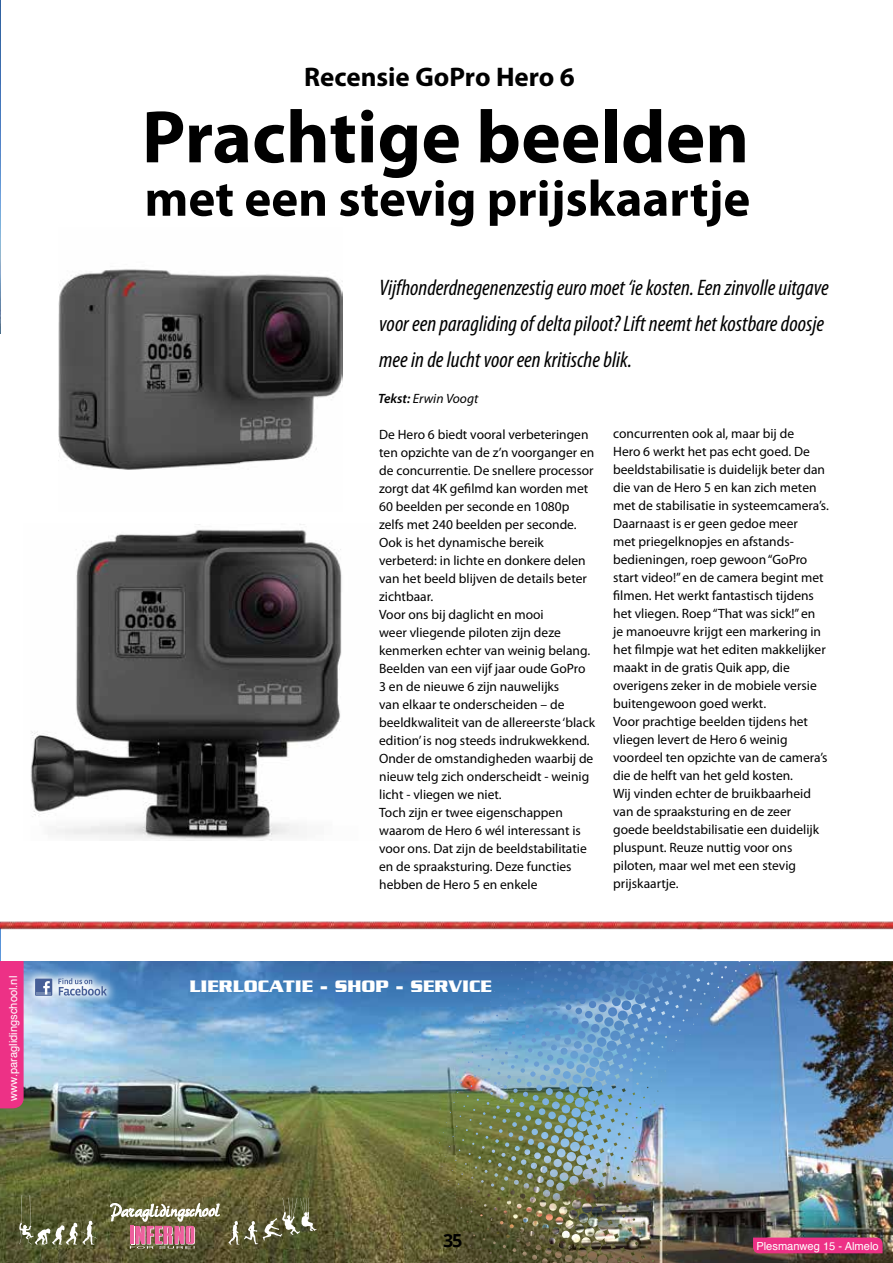
<style>
.page{position:relative;width:893px;height:1263px;background:#fff}
.page>*{position:absolute;margin:0;border:0;box-sizing:border-box;transform-origin:0 0}
.t1{font:700 75px "Myriad Pro";color:#000}
.t2{font:700 51px "Myriad Pro";color:#000}
.t3{font:700 27px "Myriad Pro";color:#000}
.t4{font:italic condensed 22.5px/36px "Myriad Pro";color:#000}
.t5{font:700 18px "Serpentine Std";color:#fff}
.t6{font:700 18px "Open Sans";color:#000}
.t7{font:13.5px/18px "Myriad Pro";color:#000}
.t8{font:italic 13.5px "Myriad Pro";color:#000}
.t9{font:11.1px "Helvetica";color:#fff}
.s1{font-weight:600}
</style>
<div class="page">
<img style="left:30px;top:524px;width:312px;height:316px">
<img style="left:0;top:923px;width:1px;height:340px">
<img style="left:0;top:0;width:1px;height:333px">
<img style="left:58px;top:269px;width:284px;height:201px">
<img style="left:0;top:961px;width:893px;height:302px">
<svg style="left:110px;top:1203px;width:110px;height:46px;background:#937a69"></svg>
<svg style="left:19px;top:1195px;width:78px;height:49px;background:#6d6f4a"></svg>
<svg style="left:228px;top:1198px;width:89px;height:46px;background:#6f6e4c"></svg>
<img style="left:599px;top:961px;width:141px;height:108px">
<svg style="left:753px;top:1237px;width:130px;height:16px;background:#e63383"></svg>
<svg style="left:24px;top:967px;width:93px;height:40px;background:#87afd7"></svg>
<svg style="left:58px;top:978px;width:49px;height:17px"></svg>
<svg style="left:35px;top:978px;width:17px;height:18px"></svg>
<svg style="left:36px;top:981px;width:15px;height:13px"></svg>
<div style="left:0;top:961px;width:24px;height:147px;background:#ed3186"></div>
<svg style="left:890px;top:961px;width:3px;height:8px"></svg>
<img style="left:0;top:921px;width:893px;height:9px">
<h3 class="t3" style="left:304px;top:60px;width:272px">Recensie GoPro Hero 6</h3>
<h1 class="t1" style="left:142px;top:88px;width:609px">Prachtige beelden</h1>
<h2 class="t2" style="left:145px;top:165px;width:607px">met een stevig prijskaartje</h2>
<h3 class="t4" style="left:379px;top:269px;width:451px">Vijfhonderdnegenenzestig euro moet ‘ie kosten. Een zinvolle uitgave voor een paragliding of delta piloot? Lift neemt het kostbare doosje mee in de lucht voor een kritische blik.</h3>
<p class="t8" style="left:378px;top:390px;width:102px"><span class="s1">Tekst:</span> Erwin Voogt</p>
<p class="t7" style="left:379px;top:425px;width:217px">De Hero 6 biedt vooral verbeteringen ten opzichte van de z’n voorganger en de concurrentie. De snellere processor zorgt dat 4K gefilmd kan worden met 60 beelden per seconde en 1080p zelfs met 240 beelden per seconde.<br>Ook is het dynamische bereik verbeterd: in lichte en donkere delen van het beeld blijven de details beter zichtbaar.<br>Voor ons bij daglicht en mooi<br>weer vliegende piloten zijn deze kenmerken echter van weinig belang.<br>Beelden van een vijf jaar oude GoPro 3 en de nieuwe 6 zijn nauwelijks<br>van elkaar te onderscheiden – de beeldkwaliteit van de allereerste ‘black edition’ is nog steeds indrukwekkend.<br>Onder de omstandigheden waarbij de nieuw telg zich onderscheidt - weinig licht - vliegen we niet.<br>Toch zijn er twee eigenschappen waarom de Hero 6 wél interessant is voor ons. Dat zijn de beeldstabilitatie en de spraaksturing. Deze functies hebben de Hero 5 en enkele</p>
<p class="t7" style="left:613px;top:425px;width:217px">concurrenten ook al, maar bij de<br>Hero 6 werkt het pas echt goed. De beeldstabilisatie is duidelijk beter dan die van de Hero 5 en kan zich meten met de stabilisatie in systeemcamera’s.<br>Daarnaast is er geen gedoe meer<br>met priegelknopjes en afstands&shy;bedieningen, roep gewoon “GoPro start video!” en de camera begint met filmen. Het werkt fantastisch tijdens het vliegen. Roep “That was sick!” en<br>je manoeuvre krijgt een markering in het filmpje wat het editen makkelijker maakt in de gratis Quik app, die overigens zeker in de mobiele versie buitengewoon goed werkt.<br>Voor prachtige beelden tijdens het vliegen levert de Hero 6 weinig voordeel ten opzichte van de camera’s die de helft van het geld kosten.<br>Wij vinden echter de bruikbaarheid van de spraaksturing en de zeer goede beeldstabilisatie een duidelijk pluspunt. Reuze nuttig voor ons piloten, maar wel met een stevig prijskaartje.</p>
<p class="t9" style="left:5px;top:1101px;width:126px;rotate:-90deg">www.paraglidingschool.nl</p>
<h3 class="t5" style="left:189px;top:976px;width:304px">LIERLOCATIE - SHOP - SERVICE</h3>
<h3 class="t6" style="left:443px;top:1227px;width:21px">35</h3>
<p class="t9" style="left:756px;top:1237px;width:124px">Plesmanweg 15 - Almelo</p>
</div>
